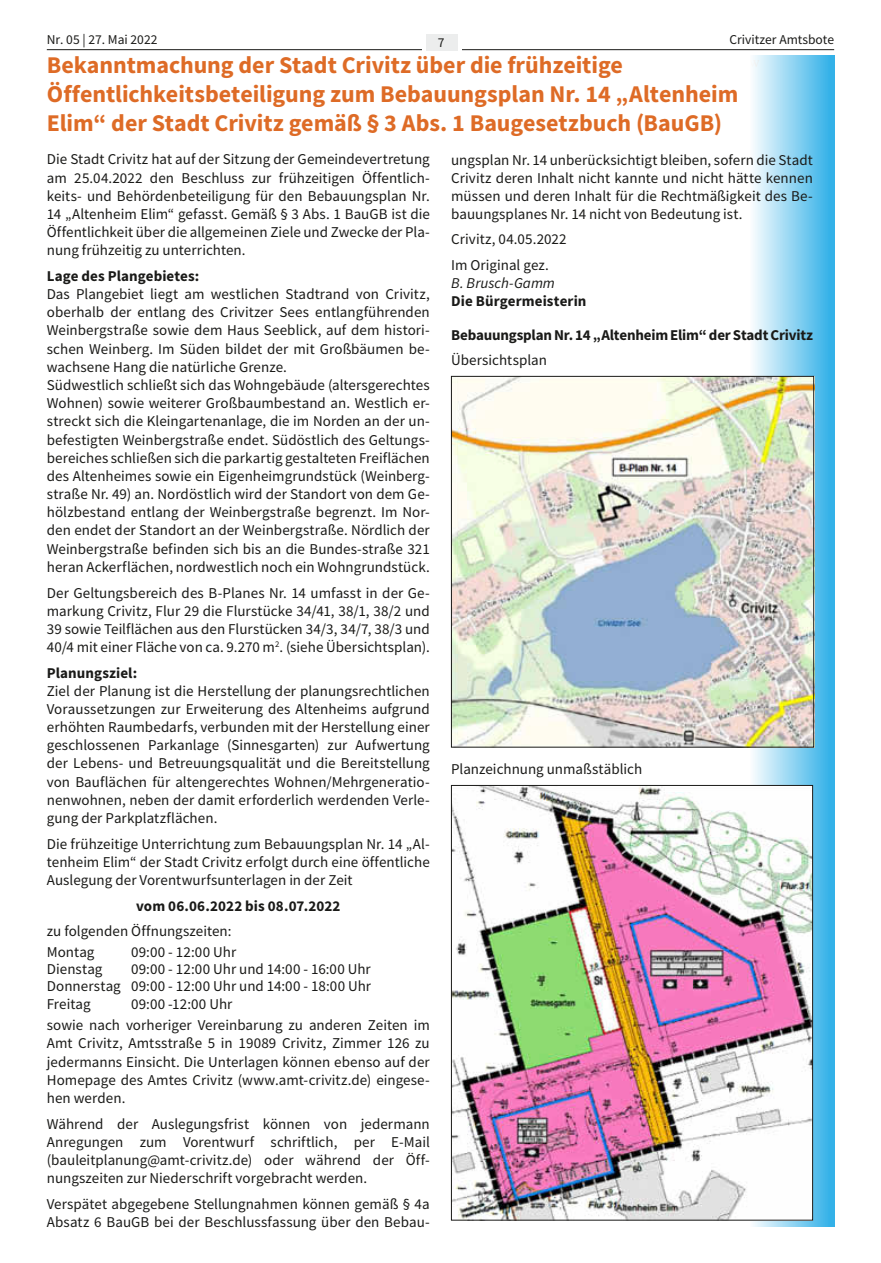
<style>
.page{position:relative;width:881px;height:1263px;background:#fff}
.page>*{position:absolute;margin:0;border:0;box-sizing:border-box;transform-origin:0 0}
.t1{font:700 24px/28.8px "Source Sans Pro";color:#de6b26}
.t2{font:15px/18.1px "Source Sans Pro";letter-spacing:.005em;color:#1a1a18;text-align:justify}
.t3{font:700 15px "Source Sans Pro";letter-spacing:.005em;color:#1a1a18}
.t4{font:700 15px "Source Sans Pro";letter-spacing:-.015em;color:#1a1a18}
.t5{font:italic 15px "Source Sans Pro";color:#1a1a18}
.t6{font:13.5px "Source Sans Pro";color:#1a1a18}
</style>
<div class="page">
<hr style="left:47px;top:49px;width:786px;height:1px;background:#1a1a18">
<div style="left:422px;top:26px;width:39px;height:29px;background:#fff"></div>
<div style="left:425px;top:34px;width:32px;height:16px;background:#eceded"></div>
<svg style="left:748px;top:55px;width:85px;height:1172px;background:#7bc9eb"></svg>
<img style="left:453px;top:378px;width:358px;height:367px">
<div style="left:451px;top:376px;width:362px;height:371px;border:1px solid #1a1a18"></div>
<img style="left:453px;top:787px;width:357px;height:431px">
<div style="left:451px;top:785px;width:361px;height:435px;border:1px solid #1a1a18"></div>
<p class="t6" style="left:47px;top:31px;width:112px">Nr. 05 | 27. Mai 2022</p>
<p class="t6" style="left:438px;top:34px;width:8px">7</p>
<p class="t6" style="left:729px;top:31px;width:106px">Crivitzer Amtsbote</p>
<h1 class="t1" style="left:47px;top:50px;width:692px">Bekanntmachung der Stadt Crivitz über die frühzeitige<br>Öffentlichkeitsbeteiligung zum Bebauungsplan Nr. 14 „Altenheim<br>Elim“ der Stadt Crivitz gemäß § 3 Abs. 1 Baugesetzbuch (BauGB)</h1>
<p class="t2" style="left:47px;top:150px;width:384px">Die Stadt Crivitz hat auf der Sitzung der Gemeindevertretung am 25.04.2022 den Beschluss zur frühzeitigen Öffentlich&shy;keits- und Behördenbeteiligung für den Bebauungsplan Nr.<br>14 „Altenheim Elim“ gefasst. Gemäß § 3 Abs. 1 BauGB ist die Öffentlichkeit über die allgemeinen Ziele und Zwecke der Pla&shy;nung frühzeitig zu unterrichten.</p>
<p class="t3" style="left:47px;top:266px;width:154px">Lage des Plangebietes:</p>
<p class="t2" style="left:47px;top:285px;width:384px;text-align:left">Das Plangebiet liegt am westlichen Stadtrand von Crivitz, oberhalb der entlang des Crivitzer Sees entlangführenden Weinbergstraße sowie dem Haus Seeblick, auf dem histori&shy;schen Weinberg. Im Süden bildet der mit Großbäumen be&shy;wachsene Hang die natürliche Grenze.<br>Südwestlich schließt sich das Wohngebäude (altersgerechtes Wohnen) sowie weiterer Großbaumbestand an. Westlich er&shy;streckt sich die Kleingartenanlage, die im Norden an der un&shy;befestigten Weinbergstraße endet. Südöstlich des Geltungs&shy;bereiches schließen sich die parkartig gestalteten Freiflächen des Altenheimes sowie ein Eigenheimgrundstück (Weinberg&shy;straße Nr. 49) an. Nordöstlich wird der Standort von dem Ge&shy;hölzbestand entlang der Weinbergstraße begrenzt. Im Nor&shy;den endet der Standort an der Weinbergstraße. Nördlich der Weinbergstraße befinden sich bis an die Bundes-straße 321 heran Ackerflächen, nordwestlich noch ein Wohngrundstück.</p>
<p class="t2" style="left:47px;top:583px;width:384px">Der Geltungsbereich des B-Planes Nr. 14 umfasst in der Ge&shy;markung Crivitz, Flur 29 die Flurstücke 34/41, 38/1, 38/2 und 39 sowie Teilflächen aus den Flurstücken 34/3, 34/7, 38/3 und 40/4 mit einer Fläche von ca. 9.270 m<sup>2</sup>. (siehe Übersichtsplan).</p>
<p class="t3" style="left:47px;top:662px;width:92px">Planungsziel:</p>
<p class="t2" style="left:47px;top:682px;width:384px">Ziel der Planung ist die Herstellung der planungsrechtlichen Voraussetzungen zur Erweiterung des Altenheims aufgrund erhöhten Raumbedarfs, verbunden mit der Herstellung einer geschlossenen Parkanlage (Sinnesgarten) zur Aufwertung der Lebens- und Betreuungsqualität und die Bereitstellung von Bauflächen für altengerechtes Wohnen/Mehrgeneratio&shy;nenwohnen, neben der damit erforderlich werdenden Verle&shy;gung der Parkplatzflächen.</p>
<p class="t2" style="left:47px;top:834px;width:384px">Die frühzeitige Unterrichtung zum Bebauungsplan Nr. 14 „Al&shy;tenheim Elim“ der Stadt Crivitz erfolgt durch eine öffentliche Auslegung der Vorentwurfsunterlagen in der Zeit</p>
<p class="t3" style="left:136px;top:896px;width:206px">vom 06.06.2022 bis 08.07.2022</p>
<p class="t2" style="left:47px;top:921px;width:186px;line-height:20.4px">zu folgenden Öffnungszeiten:<br>Montag</p>
<p class="t2" style="left:451px;top:150px;width:363px">ungsplan Nr. 14 unberücksichtigt bleiben, sofern die Stadt Crivitz deren Inhalt nicht kannte und nicht hätte kennen müssen und deren Inhalt für die Rechtmäßigkeit des Be&shy;bauungsplanes Nr. 14 nicht von Bedeutung ist.</p>
<p class="t2" style="left:451px;top:226px;width:117px;line-height:25.5px">Crivitz, 04.05.2022<br>Im Original gez.</p>
<p class="t5" style="left:451px;top:273px;width:105px">B. Brusch-Gamm</p>
<p class="t3" style="left:451px;top:290px;width:137px">Die Bürgermeisterin</p>
<p class="t4" style="left:451px;top:324px;width:363px">Bebauungsplan Nr. 14 „Altenheim Elim“ der Stadt Crivitz</p>
<p class="t2" style="left:451px;top:351px;width:97px">Übersichtsplan</p>
<p class="t2" style="left:451px;top:760px;width:193px">Planzeichnung unmaßstäblich</p>
<p class="t2" style="left:131px;top:943px;width:107px">09:00 - 12:00 Uhr</p>
<p class="t2" style="left:47px;top:960px;width:326px;line-height:17.2px;text-indent:84px">09:00 - 12:00 Uhr und 14:00 - 16:00 Uhr Donnerstag 09:00 - 12:00 Uhr und 14:00 - 18:00 Uhr Freitag</p>
<p class="t2" style="left:47px;top:960px;width:57px">Dienstag</p>
<p class="t2" style="left:47px;top:993px;width:384px;line-height:21.6px;text-indent:84px">09:00 -12:00 Uhr<br>sowie nach vorheriger Vereinbarung zu anderen Zeiten im</p>
<p class="t2" style="left:47px;top:1034px;width:384px">Amt Crivitz, Amtsstraße 5 in 19089 Crivitz, Zimmer 126 zu jedermanns Einsicht. Die Unterlagen können ebenso auf der Homepage des Amtes Crivitz (www.amt-crivitz.de) eingese&shy;hen werden.</p>
<p class="t2" style="left:47px;top:1114px;width:384px">Während der Auslegungsfrist können von jedermann Anregungen zum Vorentwurf schriftlich, per E-Mail (bauleitplanung@amt-crivitz.de) oder während der Öff&shy;nungszeiten zur Niederschrift vorgebracht werden.</p>
<p class="t2" style="left:47px;top:1195px;width:384px">Verspätet abgegebene Stellungnahmen können gemäß § 4a<br>Absatz 6 BauGB bei der Beschlussfassung über den Bebau-</p>
</div>
